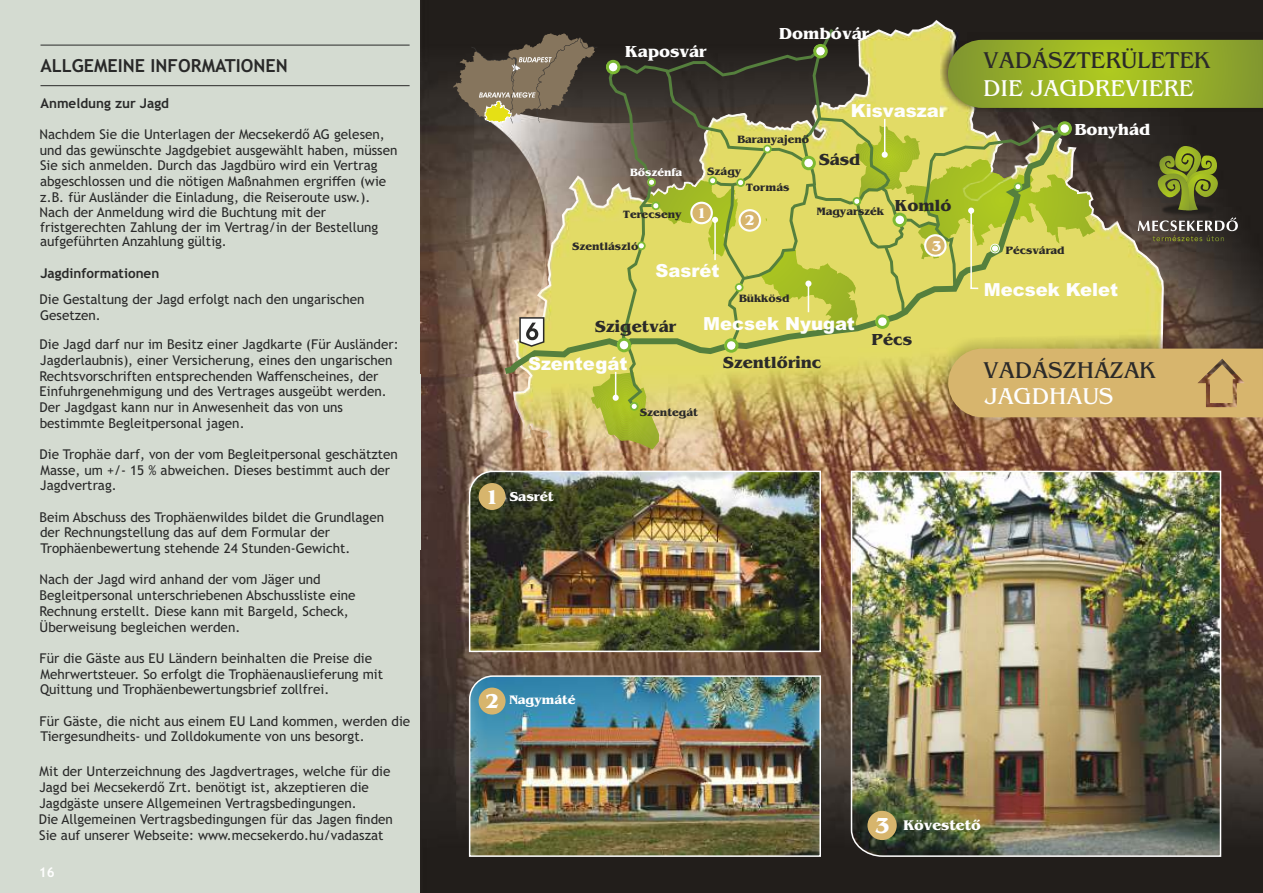
<style>
.page{position:relative;width:1263px;height:893px;background:#fff}
.page>*{position:absolute;margin:0;border:0;box-sizing:border-box;transform-origin:0 0}
.t1{font:24px "Bangkok";color:#2b2a29}
.t2{font:24px "Bangkok";color:#fefefe}
.t3{font:900 18px "Arial";color:#fefefe}
.t4{font:700 18px "Trebuchet MS";color:#292929}
.t5{font:700 16.65px "Bangkok";color:#2b2a29}
.t6{font:700 16.65px "Bangkok";color:#fefefe}
.t7{font:700 15px "Bangkok";color:#fefefe}
.t8{font:700 14.7px "Bangkok";color:#fefefe}
.t9{font:13.5px/15.8px "Trebuchet MS";color:#292929}
.t10{font:700 13.5px "Trebuchet MS";color:#292929}
.t11{font:700 13.5px "Bangkok";color:#fefefe}
.t12{font:700 13.5px "Trebuchet MS";color:#fefefe}
.t13{font:700 12.9px "Bangkok";color:#fefefe}
.t14{font:700 11.1px "Bangkok";color:#2b2a29}
.t15{font:700 11.1px "Bangkok";color:#fefefe}
.s1{font-size:21px}
.s2{font-size:22.8px}
</style>
<div class="page">
<div style="left:0;top:0;width:421px;height:893px;background:#d4dbd1"></div>
<hr style="left:41px;top:45px;width:369px;height:1px;background:#292929">
<hr style="left:40px;top:85px;width:370px;height:1px;background:#292929">
<img style="left:601px;top:449px;width:662px;height:101px">
<img style="left:421px;top:373px;width:180px;height:177px">
<img style="left:421px;top:0;width:842px;height:373px">
<img style="left:421px;top:550px;width:842px;height:343px">
<img style="left:515px;top:23px;width:647px;height:430px">
<img style="left:468px;top:675px;width:354px;height:183px">
<div style="left:479px;top:688px;width:26px;height:26px;background:#d7b56d;border-radius:50%"></div>
<img style="left:468px;top:470px;width:354px;height:183px">
<div style="left:479px;top:483px;width:26px;height:27px;background:#d7b56d;border-radius:50%"></div>
<img style="left:850px;top:470px;width:372px;height:388px">
<div style="left:867px;top:811px;width:30px;height:29px;background:#d7b56d;border-radius:50%"></div>
<img style="left:453px;top:33px;width:810px;height:416px">
<h2 class="t4" style="left:41px;top:59px;width:249px">ALLGEMEINE INFORMATIONEN</h2>
<p class="t10" style="left:41px;top:98px;width:130px">Anmeldung zur Jagd</p>
<p class="t9" style="left:40px;top:128px;width:359px">Nachdem Sie die Unterlagen der Mecsekerdő AG gelesen, und das gewünschte Jagdgebiet ausgewählt haben, müssen Sie sich anmelden. Durch das Jagdbüro wird ein Vertrag abgeschlossen und die nötigen Maßnahmen ergriffen (wie z.B. für Ausländer die Einladung, die Reiseroute usw.).</p>
<p class="t9" style="left:40px;top:206px;width:340px;line-height:14.7px">Nach der Anmeldung wird die Buchtung mit der fristgerechten Zahlung der im Vertrag/in der Bestellung aufgeführten Anzahlung gültig.</p>
<p class="t10" style="left:40px;top:268px;width:120px">Jagdinformationen</p>
<p class="t9" style="left:40px;top:292px;width:326px">Die Gestaltung der Jagd erfolgt nach den ungarischen<br>Gesetzen.</p>
<p class="t9" style="left:40px;top:338px;width:361px">Die Jagd darf nur im Besitz einer Jagdkarte (Für Ausländer:<br>Jagderlaubnis), einer Versicherung, eines den ungarischen Rechtsvorschriften entsprechenden Waffenscheines, der Einfuhrgenehmigung und des Vertrages ausgeübt werden.<br>Der Jagdgast kann nur in Anwesenheit das von uns bestimmte Begleitpersonal jagen.</p>
<p class="t9" style="left:40px;top:448px;width:360px">Die Trophäe darf, von der vom Begleitpersonal geschätzten<br>Masse, um +/- 15 % abweichen. Dieses bestimmt auch der<br>Jagdvertrag.</p>
<p class="t9" style="left:40px;top:510px;width:346px">Beim Abschuss des Trophäenwildes bildet die Grundlagen der Rechnungstellung das auf dem Formular der<br>Trophäenbewertung stehende 24 Stunden-Gewicht.</p>
<p class="t9" style="left:40px;top:573px;width:318px">Nach der Jagd wird anhand der vom Jäger und Begleitpersonal unterschriebenen Abschussliste eine Rechnung erstellt. Diese kann mit Bargeld, Scheck, Überweisung begleichen werden.</p>
<p class="t9" style="left:40px;top:651px;width:345px">Für die Gäste aus EU Ländern beinhalten die Preise die<br>Mehrwertsteuer. So erfolgt die Trophäenauslieferung mit<br>Quittung und Trophäenbewertungsbrief zollfrei.</p>
<p class="t9" style="left:40px;top:714px;width:372px">Für Gäste, die nicht aus einem EU Land kommen, werden die<br>Tiergesundheits- und Zolldokumente von uns besorgt.</p>
<p class="t9" style="left:39px;top:764px;width:356px;line-height:16.2px">Mit der Unterzeichnung des Jagdvertrages, welche für die Jagd bei Mecsekerdő Zrt. benötigt ist, akzeptieren die Jagdgäste unsere Allgemeinen Vertragsbedingungen.<br>Die Allgemeinen Vertragsbedingungen für das Jagen finden Sie auf unserer Webseite: www.mecsekerdo.hu/vadaszat</p>
<p class="t12" style="left:39px;top:867px;width:17px">16</p>
<p class="t6" style="left:625px;top:45px;width:83px">Kaposvár</p>
<p class="t6" style="left:779px;top:26px;width:91px">Dombóvár</p>
<h2 class="t3" style="left:851px;top:104px;width:97px">Kisvaszar</h2>
<p class="t14" style="left:737px;top:134px;width:73px">Baranyajenő</p>
<p class="t14" style="left:746px;top:183px;width:45px">Tormás</p>
<p class="t5" style="left:819px;top:153px;width:43px">Sásd</p>
<p class="t15" style="left:630px;top:167px;width:54px">Bőszénfa</p>
<p class="t14" style="left:707px;top:167px;width:36px">Szágy</p>
<p class="t14" style="left:623px;top:210px;width:60px">Terecseny</p>
<p class="t14" style="left:572px;top:241px;width:68px">Szentlászló</p>
<p class="t14" style="left:817px;top:206px;width:69px">Magyarszék</p>
<p class="t7" style="left:696px;top:206px;width:12px">1</p>
<p class="t7" style="left:745px;top:214px;width:12px">2</p>
<h2 class="t3" style="left:656px;top:264px;width:65px">Sasrét</h2>
<p class="t14" style="left:739px;top:293px;width:52px">Bükkösd</p>
<p class="t5" style="left:895px;top:198px;width:58px">Komló</p>
<p class="t7" style="left:932px;top:239px;width:12px">3</p>
<p class="t5" style="left:595px;top:319px;width:83px">Szigetvár</p>
<h2 class="t3" style="left:528px;top:357px;width:101px">Szentegát</h2>
<h2 class="t3" style="left:703px;top:317px;width:153px">Mecsek Nyugat</h2>
<p class="t5" style="left:723px;top:355px;width:100px">Szentlőrinc</p>
<p class="t14" style="left:640px;top:407px;width:60px">Szentegát</p>
<p class="t5" style="left:872px;top:332px;width:42px">Pécs</p>
<p class="t11" style="left:485px;top:490px;width:71px"><span class="s1">1</span> Sasrét</p>
<h1 class="t1" style="left:983px;top:49px;width:229px">VADÁSZTERÜLETEK</h1>
<h1 class="t2" style="left:983px;top:77px;width:212px">DIE JAGDREVIERE</h1>
<p class="t6" style="left:1075px;top:122px;width:77px">Bonyhád</p>
<p class="t14" style="left:1006px;top:246px;width:61px">Pécsvárad</p>
<h2 class="t3" style="left:984px;top:283px;width:136px">Mecsek Kelet</h2>
<h1 class="t1" style="left:983px;top:359px;width:174px">VADÁSZHÁZAK</h1>
<h1 class="t2" style="left:985px;top:386px;width:130px">JAGDHAUS</h1>
<p class="t13" style="left:485px;top:695px;width:92px"><span class="s1">2</span> Nagymáté</p>
<p class="t8" style="left:874px;top:819px;width:108px"><span class="s2">3</span> Kövestető</p>
</div>
